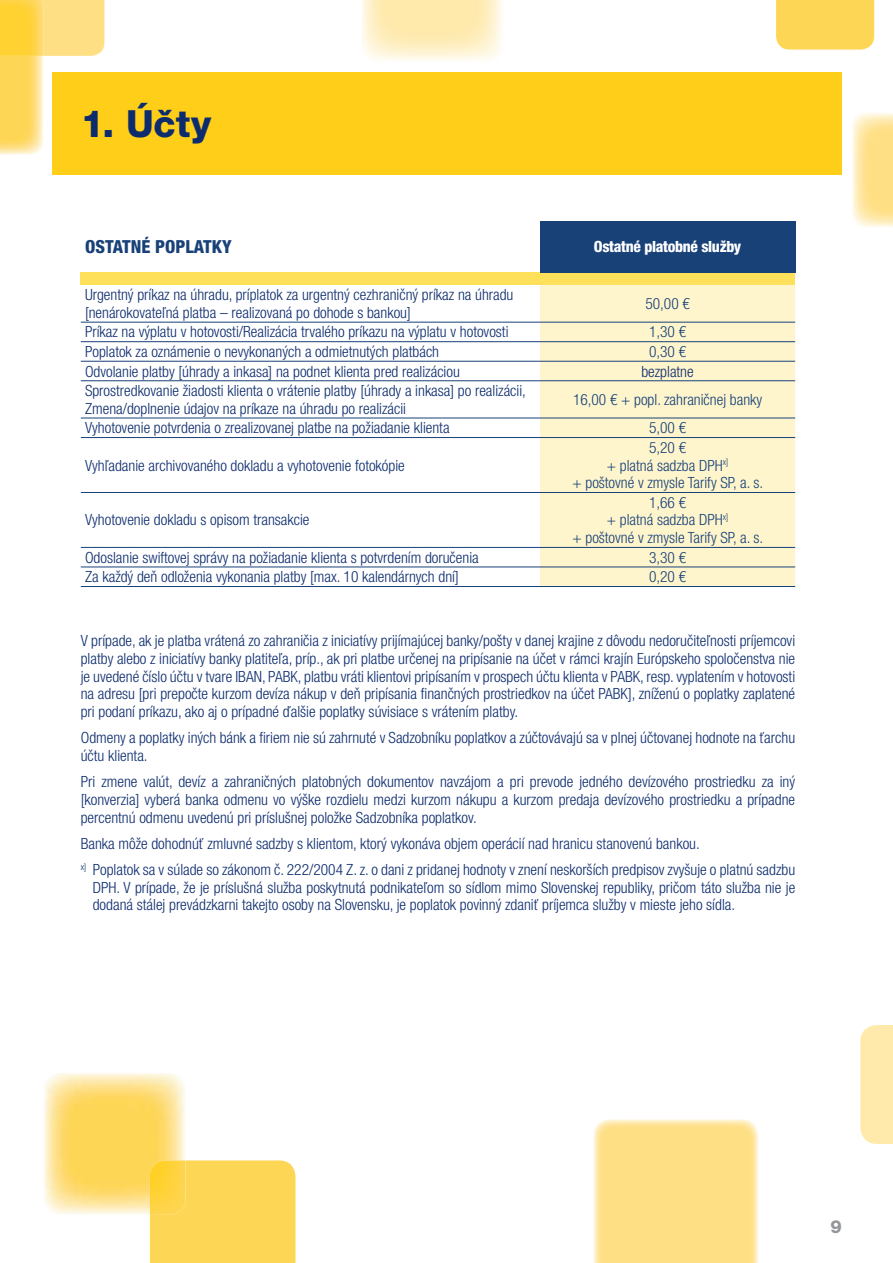
<style>
.page{position:relative;width:893px;height:1263px;background:#fff}
.page>*{position:absolute;margin:0;border:0;box-sizing:border-box;transform-origin:0 0}
.t1{font:800 37.5px "Helvetica Neue LT Pro";color:#0d2c6e}
.t2{font:800 condensed 18px "Helvetica Neue LT Pro";color:#184178}
.t3{font:800 18px "Helvetica Neue LT Pro";color:#939598}
.t4{font:300 condensed 15.45px/17.7px "Helvetica Neue LT Pro";color:#0d2c6e}
.t5{font:300 condensed 15.45px/17.7px "Helvetica Neue LT Pro";color:#184178;text-align:center}
.t6{font:800 condensed 15.45px "Helvetica Neue LT Pro";letter-spacing:-.02em;color:#fff}
</style>
<div class="page">
<div style="left:52px;top:72px;width:790px;height:102px;background:#fece19"></div>
<img style="left:593px;top:1119px;width:165px;height:144px">
<div style="left:860px;top:1025px;width:33px;height:119px;background:#ffe9ab"></div>
<div style="left:150px;top:1160px;width:145px;height:103px;background:#fed656"></div>
<img style="left:0;top:56px;width:43px;height:99px">
<img style="left:852px;top:113px;width:41px;height:114px">
<div style="left:43px;top:0;width:61px;height:56px;background:#ffdf83"></div>
<img style="left:0;top:0;width:43px;height:56px">
<div style="left:776px;top:0;width:98px;height:50px;background:#fed656"></div>
<img style="left:44px;top:1073px;width:141px;height:142px">
<img style="left:150px;top:1160px;width:35px;height:55px">
<svg style="left:81px;top:321px;width:459px;height:246px"></svg>
<div style="left:81px;top:272px;width:714px;height:13px;background:#ffe05a"></div>
<div style="left:540px;top:285px;width:255px;height:37px;background:#fef5cd"></div>
<div style="left:540px;top:323px;width:255px;height:263px;background:#fef5cd"></div>
<hr style="left:81px;top:322px;width:714px;height:1px;background:#184178">
<hr style="left:81px;top:341px;width:714px;height:1px;background:#184178">
<hr style="left:81px;top:361px;width:714px;height:1px;background:#184178">
<hr style="left:81px;top:380px;width:714px;height:1px;background:#184178">
<hr style="left:81px;top:418px;width:714px;height:1px;background:#184178">
<hr style="left:81px;top:437px;width:714px;height:1px;background:#184178">
<hr style="left:81px;top:492px;width:714px;height:1px;background:#184178">
<hr style="left:81px;top:547px;width:714px;height:1px;background:#184178">
<hr style="left:81px;top:567px;width:714px;height:1px;background:#184178">
<hr style="left:81px;top:586px;width:714px;height:1px;background:#184178">
<div style="left:540px;top:221px;width:255px;height:51px;background:#184178"></div>
<h1 class="t1" style="left:81px;top:110px;width:132px">1. Účty</h1>
<p class="t2" style="left:85px;top:240px;width:148px">OSTATNÉ POPLATKY</p>
<p class="t6" style="left:594px;top:241px;width:149px">Ostatné platobné služby</p>
<p class="t4" style="left:85px;top:287px;width:430px">Urgentný príkaz na úhradu, príplatok za urgentný cezhraničný príkaz na úhradu [nenárokovateľná platba – realizovaná po dohode s bankou]</p>
<p class="t5" style="left:645px;top:296px;width:46px">50,00 €</p>
<p class="t4" style="left:85px;top:325px;width:425px">Príkaz na výplatu v hotovosti/Realizácia trvalého príkazu na výplatu v hotovosti</p>
<p class="t5" style="left:649px;top:325px;width:39px">1,30 €</p>
<p class="t4" style="left:85px;top:344px;width:356px">Poplatok za oznámenie o nevykonaných a odmietnutých platbách</p>
<p class="t5" style="left:649px;top:344px;width:39px">0,30 €</p>
<p class="t4" style="left:85px;top:364px;width:376px">Odvolanie platby [úhrady a inkasa] na podnet klienta pred realizáciou</p>
<p class="t4" style="left:641px;top:364px;width:54px">bezplatne</p>
<p class="t4" style="left:85px;top:383px;width:442px">Sprostredkovanie žiadosti klienta o vrátenie platby [úhrady a inkasa] po realizácii,<br>Zmena/doplnenie údajov na príkaze na úhradu po realizácii</p>
<p class="t5" style="left:573px;top:392px;width:191px">16,00 € + popl. zahraničnej banky</p>
<p class="t4" style="left:85px;top:420px;width:366px">Vyhotovenie potvrdenia o zrealizovanej platbe na požiadanie klienta</p>
<p class="t5" style="left:649px;top:420px;width:39px">5,00 €</p>
<p class="t4" style="left:85px;top:458px;width:321px">Vyhľadanie archivovaného dokladu a vyhotovenie fotokópie</p>
<p class="t5" style="left:572px;top:440px;width:192px">5,20 €<br>+ platná sadzba DPH<sup>x]<br></sup>+ poštovné v zmysle Tarify SP, a. s.</p>
<p class="t4" style="left:85px;top:513px;width:226px">Vyhotovenie dokladu s opisom transakcie</p>
<p class="t5" style="left:572px;top:495px;width:192px">1,66 €<br>+ platná sadzba DPH<sup>x]<br></sup>+ poštovné v zmysle Tarify SP, a. s.</p>
<p class="t4" style="left:85px;top:550px;width:395px">Odoslanie swiftovej správy na požiadanie klienta s potvrdením doručenia</p>
<p class="t5" style="left:649px;top:550px;width:39px">3,30 €</p>
<p class="t4" style="left:85px;top:569px;width:375px">Za každý deň odloženia vykonania platby [max. 10 kalendárnych dní]</p>
<p class="t5" style="left:649px;top:569px;width:39px">0,20 €</p>
<p class="t4" style="left:81px;top:633px;width:716px;text-align:justify">V prípade, ak je platba vrátená zo zahraničia z iniciatívy prijímajúcej banky/pošty v danej krajine z dôvodu nedoručiteľnosti príjemcovi platby alebo z iniciatívy banky platiteľa, príp., ak pri platbe určenej na pripísanie na účet v rámci krajín Európskeho spoločenstva nie je uvedené číslo účtu v tvare IBAN, PABK, platbu vráti klientovi pripísaním v prospech účtu klienta v PABK, resp. vyplatením v hotovosti na adresu [pri prepočte kurzom devíza nákup v deň pripísania finančných prostriedkov na účet PABK], zníženú o poplatky zaplatené pri podaní príkazu, ako aj o prípadné ďalšie poplatky súvisiace s vrátením platby.</p>
<p class="t4" style="left:81px;top:730px;width:716px">Odmeny a poplatky iných bánk a firiem nie sú zahrnuté v Sadzobníku poplatkov a zúčtovávajú sa v plnej účtovanej hodnote na ťarchu účtu klienta.</p>
<p class="t4" style="left:81px;top:774px;width:716px;text-align:justify">Pri zmene valút, devíz a zahraničných platobných dokumentov navzájom a pri prevode jedného devízového prostriedku za iný [konverzia] vyberá banka odmenu vo výške rozdielu medzi kurzom nákupu a kurzom predaja devízového prostriedku a prípadne percentnú odmenu uvedenú pri príslušnej položke Sadzobníka poplatkov.</p>
<p class="t4" style="left:81px;top:832px;width:716px;line-height:26.2px">Banka môže dohodnúť zmluvné sadzby s klientom, ktorý vykonáva objem operácií nad hranicu stanovenú bankou.<br><sup>x]</sup> Poplatok sa v súlade so zákonom č. 222/2004 Z. z. o dani z pridanej hodnoty v znení neskorších predpisov zvyšuje o platnú sadzbu</p>
<p class="t4" style="left:93px;top:880px;width:704px">DPH. V prípade, že je príslušná služba poskytnutá podnikateľom so sídlom mimo Slovenskej republiky, pričom táto služba nie je dodaná stálej prevádzkarni takejto osoby na Slovensku, je poplatok povinný zdaniť príjemca služby v mieste jeho sídla.</p>
<p class="t3" style="left:831px;top:1220px;width:13px">9</p>
</div>
